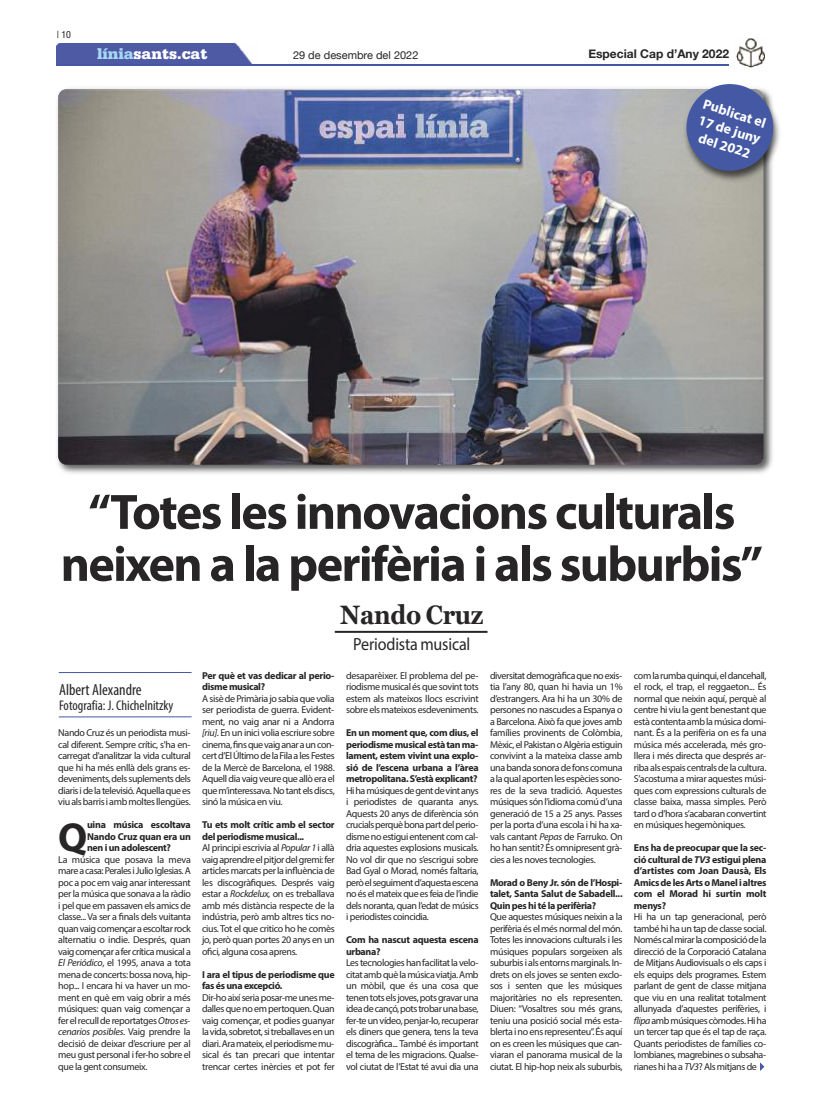
<style>
.page{position:relative;width:823px;height:1106px;background:#fff}
.page>*{position:absolute;margin:0;border:0;box-sizing:border-box;transform-origin:0 0}
.t1{font:700 50px/52px "Myriad Pro";letter-spacing:-.03em;color:#272526;text-align:center}
.t2{font:700 40.7px "Myriad Pro";color:#272526}
.t3{font:700 26.4px "Georgia";letter-spacing:-.01em;color:#272526;scale:.91 1}
.t4{font:17.6px "Myriad Pro";letter-spacing:-.01em;color:#272526;scale:.91 1}
.t5{font:condensed 16px "Myriad Pro";color:#272526}
.t6{font:900 16px "Serifa";color:#fff}
.t7{font:condensed 14px "Myriad Pro";color:#272526}
.t8{font:700 14px "Myriad Pro";color:#fff}
.t9{font:700 12px "Helvetica Neue";color:#272526}
.t10{font:11px "Helvetica Neue";color:#272526}
.t11{font:10px/11.5px "Myriad Pro";letter-spacing:-.035em;color:#272526;text-align:justify}
.t12{font:700 10px/11.5px "Myriad Pro";letter-spacing:-.03em;color:#272526;text-align:justify}
.t13{font:condensed 10px "Helvetica Neue";color:#272526}
.s1{color:#a6d8f6}
.s2{font-style:italic}
.s3{font-weight:700}
.s4{color:#4558a4}
</style>
<div class="page">
<div style="left:57px;top:44px;width:196px;height:20px;background:#4f5aa4"></div>
<hr style="left:57px;top:64px;width:708px;height:1px;background:#4558a4">
<div style="left:729px;top:38px;width:36px;height:39px;background:#fff"></div>
<img style="left:736px;top:38px;width:29px;height:28px">
<hr style="left:334px;top:631px;width:153px;height:2px;background:#272526">
<hr style="left:59px;top:716px;width:132px;height:1px;background:#4558a4">
<hr style="left:59px;top:672px;width:132px;height:1px;background:#4558a4">
<img style="left:57px;top:88px;width:716px;height:386px">
<img style="left:58px;top:89px;width:705px;height:376px;border-radius:9px">
<img style="left:668px;top:66px;width:112px;height:131px">
<svg style="left:681px;top:79px;width:97px;height:97px;background:#717dac"></svg>
<p class="t13" style="left:57px;top:31px;width:16px">| 10</p>
<h3 class="t6" style="left:97px;top:48px;width:112px"><span class="s1">línia</span>sants.cat</h3>
<p class="t10" style="left:293px;top:48px;width:127px">29 de desembre del 2022</p>
<p class="t9" style="left:588px;top:47px;width:142px">Especial Cap d’Any 2022</p>
<h3 class="t8" style="left:704px;top:98px;width:67px;rotate:18deg">Publicat el</h3>
<h3 class="t8" style="left:700px;top:132px;width:55px;rotate:18deg">del 2022</h3>
<h3 class="t8" style="left:700px;top:114px;width:66px;rotate:18deg">17 de juny</h3>
<h1 class="t1" style="left:61px;top:490px;width:703px">“Totes les innovacions culturals neixen a la perifèria i als suburbis”</h1>
<h3 class="t5" style="left:59px;top:684px;width:84px">Albert Alexandre</h3>
<h3 class="t7" style="left:59px;top:700px;width:116px">Fotografia: J. Chichelnitzky</h3>
<p class="t11" style="left:58px;top:728px;width:134px">Nando Cruz és un periodista musi&shy;cal diferent. Sempre crític, s'ha en&shy;carregat d'analitzar la vida cultural que hi ha més enllà dels grans es&shy;deveniments,delssuplementsdels diarisidelatelevisió.Aquellaquees viualsbarrisiambmoltesllengües.</p>
<h2 class="t2" style="left:58px;top:822px;width:31px">Q</h2>
<p class="t12" style="left:87px;top:820px;width:105px">uina música escoltava Nando Cruz quan era un nen i un adolescent?</p>
<p class="t11" style="left:58px;top:854px;width:134px">La música que posava la meva mareacasa:PeralesiJulioIglesias.A poc a poc em vaig anar interessant per la música que sonava a la ràdio i pel que em passaven els amics de classe... Va ser a finals dels vuitanta quanvaigcomençaraescoltarrock alternatiu o indie. Després, quan vaigcomençarafercríticamusicala <span class="s2">El Periódico</span>, el 1995, anava a tota menadeconcerts:bossanova,hip&shy;hop... I encara hi va haver un mo&shy;ment en què em vaig obrir a més músiques: quan vaig començar a ferelreculldereportatges<span class="s2">Otroses&shy;cenarios posibles</span>. Vaig prendre la decisió de deixar d’escriure per al meu gust personal i fer-ho sobre el que la gent consumeix.</p>
<h3 class="t3" style="left:340px;top:599px;width:159px">Nando Cruz</h3>
<h3 class="t4" style="left:353px;top:637px;width:130px">Periodista musical</h3>
<p class="t12" style="left:202px;top:670px;width:134px">Per què et vas dedicar al perio&shy;disme musical?</p>
<p class="t11" style="left:202px;top:693px;width:134px">AsisèdePrimàriajosabiaquevolia ser periodista de guerra. Evident&shy;ment, no vaig anar ni a Andorra <span class="s2">[riu]</span>. En un inici volia escriure sobre cinema,finsquevaiganarauncon&shy;certd’ElÚltimodelaFilaalesFestes de la Mercè de Barcelona, el 1988.<br>Aquelldiavaigveurequeallòerael quem’interessava.Notantelsdiscs, sinó la música en viu.</p>
<p class="t11" style="left:202px;top:820px;width:134px;text-align:left"><span class="s3">Tu ets molt crític amb el sector del periodisme musical...<br></span>Al principi escrivia al <span class="s2">Popular1</span>i allà vaigaprendreelpitjordelgremi:fer articlesmarcatsperlainfluènciade les discogràfiques. Després vaig estar a <span class="s2">Rockdelux,</span> on es treballava amb més distància respecte de la indústria, però amb altres tics no&shy;cius.Tot el que critico ho he comès jo, però quan portes 20 anys en un ofici, alguna cosa aprens.</p>
<p class="t12" style="left:202px;top:969px;width:134px">I ara el tipus de periodisme que fas és una excepció.</p>
<p class="t11" style="left:202px;top:992px;width:134px">Dir-hoaixíseriaposar-meunesme&shy;dallesquenoempertoquen.Quan vaig començar, et podies guanyar lavida,sobretot,sitreballavesenun diari.Aramateix,elperiodismemu&shy;sical és tan precari que intentar trencar certes inèrcies et pot fer</p>
<p class="t11" style="left:346px;top:670px;width:134px">desaparèixer. El problema del pe&shy;riodisme musical és que sovint tots estem als mateixos llocs escrivint sobre els mateixos esdeveniments.</p>
<p class="t12" style="left:346px;top:728px;width:134px">En un moment que, com dius, el periodismemusicalestàtanma&shy;lament, estem vivint una explo&shy;sió de l’escena urbana a l’àrea metropolitana. S’està explicant?</p>
<p class="t11" style="left:346px;top:785px;width:134px">Hihamúsiquesdegentdevintanys i periodistes de quaranta anys.<br>Aquests 20 anys de diferència són crucialsperquèbonapartdelperio&shy;dismenoestiguientenent comcal&shy;dria aquestes explosions musicals.<br>No vol dir que no s’escrigui sobre Bad Gyal o Morad, només faltaria, peròelseguimentd’aquestaescena no és el mateix que es feia de l’indie dels noranta, quan l’edat de músics i periodistes coincidia.</p>
<p class="t12" style="left:346px;top:935px;width:134px">Com ha nascut aquesta escena urbana?</p>
<p class="t11" style="left:346px;top:958px;width:134px">Lestecnologieshanfacilitatlavelo&shy;citatambquèlamúsicaviatja.Amb un mòbil, que és una cosa que tenentotselsjoves,potsgravaruna ideadecançó,potstrobarunabase, fer-teunvídeo,penjar-lo,recuperar els diners que genera, tens la teva discogràfica... També és important el tema de les migracions. Qualse&shy;vol ciutat de l’Estat té avui dia una</p>
<p class="t11" style="left:489px;top:670px;width:134px">diversitatdemogràficaquenoexis&shy;tia l’any 80, quan hi havia un 1% d’estrangers. Ara hi ha un 30% de persones no nascudes a Espanya o a Barcelona. Això fa que joves amb famílies provinents de Colòmbia, Mèxic,elPakistanoAlgèriaestiguin convivint a la mateixa classe amb unabandasonoradefons comuna alaqualaportenlesespèciessono&shy;res de la seva tradició. Aquestes músiquessónl’idiomacomúd’una generació de 15 a 25 anys. Passes per la porta d’una escola i hi ha xa&shy;vals cantant <span class="s2">Pepas</span> de Farruko. On ho han sentit? És omnipresent grà&shy;cies a les noves tecnologies.</p>
<p class="t12" style="left:489px;top:877px;width:134px">Morad o Beny Jr. són de l’Hospi&shy;talet, Santa Salut de Sabadell...<br>Quin pes hi té la perifèria?</p>
<p class="t11" style="left:489px;top:912px;width:134px">Que aquestes músiques neixin a la perifèria és el més normal del món.<br>Totes les innovacions culturals i les músiques populars sorgeixen als suburbisialsentornsmarginals.In&shy;drets on els joves se senten exclo&shy;sos i senten que les músiques majoritàries no els representen.<br>Diuen: “Vosaltres sou més grans, teniu una posició social més esta&shy;blertainoensrepresenteu”.Ésaquí on es creen les músiques que can&shy;viaran el panorama musical de la ciutat. El hip-hop neix als suburbis,</p>
<p class="t11" style="left:633px;top:670px;width:134px">comlarumbaquinqui,eldancehall, el rock, el trap, el reggaeton... És normal que neixin aquí, perquè al centre hi viu la gent benestant que estàcontentaamblamúsicadomi&shy;nant. És a la perifèria on es fa una música més accelerada, més gro&shy;llera i més directa que després ar&shy;ribaalsespais centralsdelacultura.<br>S’acostuma a mirar aquestes músi&shy;ques com expressions culturals de classe baixa, massa simples. Però tard o d’hora s’acabaran convertint en músiques hegemòniques.</p>
<p class="t12" style="left:633px;top:843px;width:134px">Ens ha de preocupar que la sec&shy;ció cultural de <span class="s2">TV3</span> estigui plena d’artistes com Joan Dausà, Els AmicsdelesArtsoManelialtres com el Morad hi surtin molt menys?</p>
<p class="t11" style="left:633px;top:912px;width:134px">Hi ha un tap generacional, però també hi ha un tap de classe social.<br>Noméscalmirarlacomposiciódela direcció de la Corporació Catalana de Mitjans Audiovisuals o els caps i els equips dels programes. Estem parlant de gent de classe mitjana que viu en una realitat totalment allunyada d’aquestes perifèries, i <span class="s2">flipa</span>ambmúsiquescòmodes.Hiha un tercer tap que és el tap de raça.<br>Quants periodistes de famílies co&shy;lombianes, magrebines o subsaha&shy;rianes hi ha a <span class="s2">TV3</span>? Als mitjans de<span class="s4">✔</span></p>
</div>
